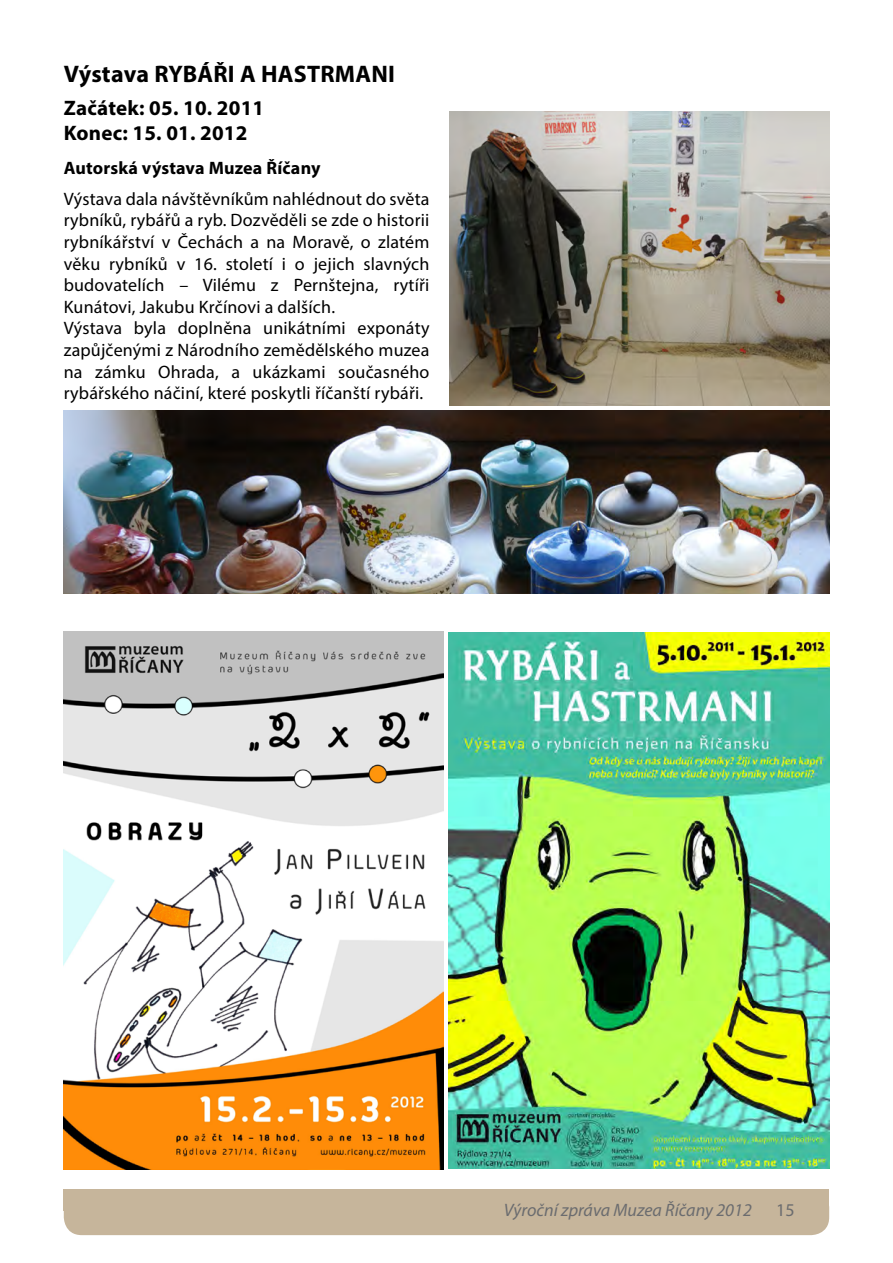
<style>
.page{position:relative;width:893px;height:1263px;background:#fff}
.page>*{position:absolute;margin:0;border:0;box-sizing:border-box;transform-origin:0 0}
.t1{font:700 24px "Myriad Pro";letter-spacing:.005em;color:#000}
.t2{font:700 21px/25.2px "Myriad Pro";letter-spacing:.01em;color:#000}
.t3{font:18px/21.6px "Myriad Pro";letter-spacing:.01em;color:#000}
.t4{font:italic 18px "Myriad Pro";color:#6b6c6f}
.t5{font:700 18px "Myriad Pro";letter-spacing:.01em;color:#000}
.t6{font:18px "Myriad Pro";color:#6b6c6f}
</style>
<div class="page">
<div style="left:64px;top:1189px;width:765px;height:46px;background:#c6b59b;border-radius:18px"></div>
<div style="left:64px;top:1189px;width:765px;height:22px;background:#c6b59b"></div>
<img style="left:64px;top:631px;width:380px;height:538px">
<img style="left:448px;top:632px;width:381px;height:537px">
<img style="left:450px;top:112px;width:379px;height:294px">
<img style="left:64px;top:410px;width:765px;height:183px">
<h1 class="t1" style="left:64px;top:58px;width:213px">Výstava RYBÁ ŘI A HASTR</h1>
<h1 class="t1" style="left:335px;top:58px;width:35px">MANI</h1>
<p class="t2" style="left:64px;top:94px;width:202px">Začátek: 05. 10. 2011<br>Konec: 15. 01. 2012</p>
<p class="t5" style="left:64px;top:156px;width:258px">Autorská výstava Muzea Říčany</p>
<p class="t3" style="left:64px;top:188px;width:367px">Výstava dala návštěvníkům nahlédnout do světa rybníků, rybářů a ryb. Dozvěděli se zde o historii rybníkářství v Čechách a na Moravě, o zlatém věku rybníků v 16. století i o jejich slavných budovatelích – Vilému z Pernštejna, rytíři Kunátovi, Jakubu Krčínovi a dalších.<br>Výstava byla doplněna unikátními exponáty zapůjčenými z Národního zemědělského muzea na zámku Ohrada, a ukázkami současného rybářského náčiní, které poskytli říčanští rybáři.</p>
<p class="t4" style="left:504px;top:1198px;width:249px">Výroční zpráva Muzea Říčany 2012</p>
<p class="t6" style="left:776px;top:1198px;width:20px">15</p>
</div>
